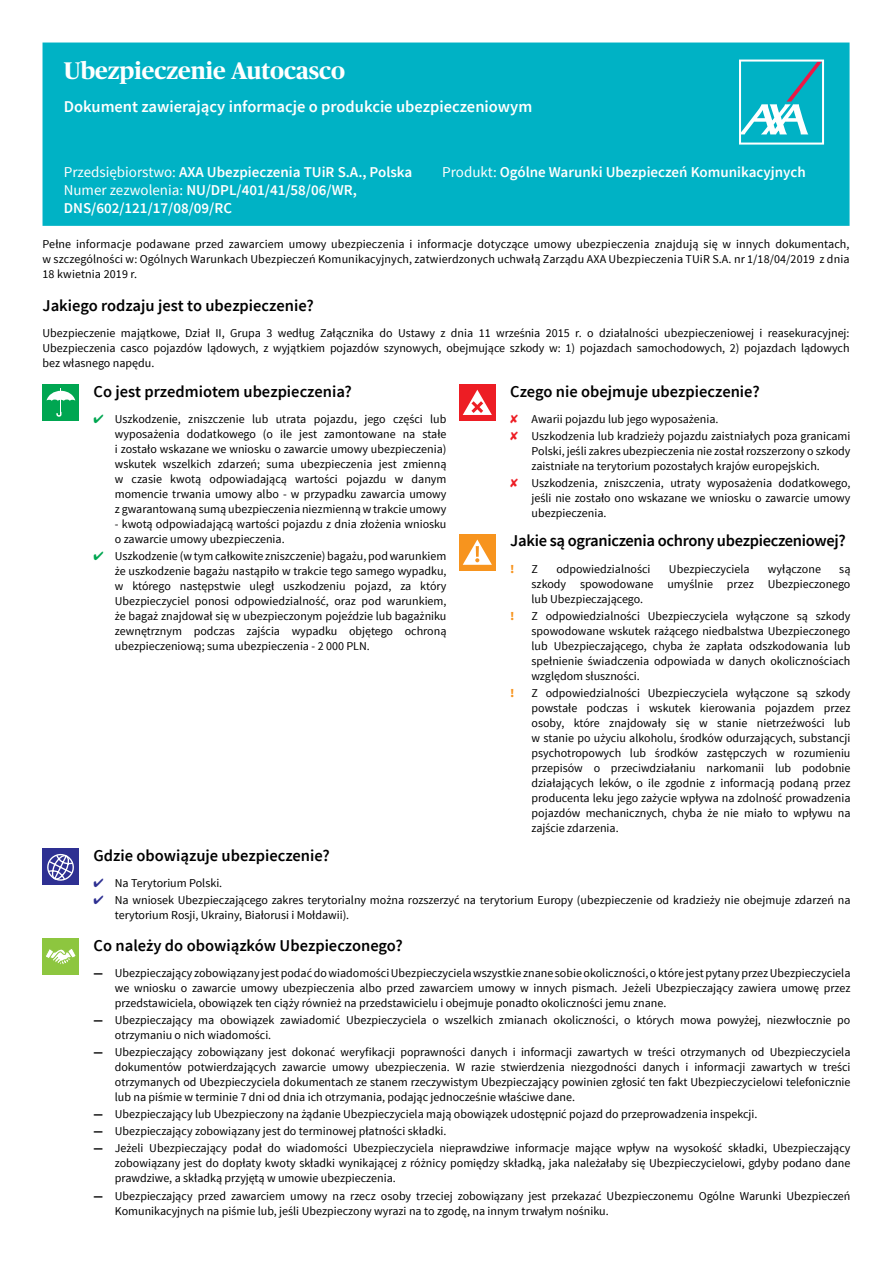
<style>
.page{position:relative;width:893px;height:1263px;background:#fff}
.page>*{position:absolute;margin:0;border:0;box-sizing:border-box;transform-origin:0 0}
.t1{font:700 24px "Publico Headline";color:#fff}
.t2{font:600 16.5px "Source Sans Pro";color:#000}
.t3{font:600 16.5px "Source Sans Pro";color:#fff}
.t4{font:600 16.5px "Source Sans Pro";letter-spacing:-.02em;color:#000}
.t5{font:600 15px/18px "Source Sans Pro";color:#fff}
.t6{font:12px/15px "Source Sans Pro";color:#000;text-align:justify}
.t7{font:900 12px "Source Sans Pro";color:#f7941e}
.s1{font-weight:400}
.s2{color:#00a651}
.s3{color:#ed1d24}
.s4{color:#2e3092}
.s5{font-weight:700}
</style>
<div class="page">
<div style="left:43px;top:43px;width:806px;height:183px;background:#00b2c5"></div>
<svg style="left:739px;top:60px;width:85px;height:85px"></svg>
<div style="left:459px;top:534px;width:36px;height:36px;background:#f7941e"></div>
<svg style="left:463px;top:539px;width:29px;height:26px"></svg>
<div style="left:43px;top:384px;width:36px;height:36px;background:#00a651"></div>
<svg style="left:47px;top:389px;width:28px;height:28px"></svg>
<div style="left:459px;top:384px;width:36px;height:36px;background:#ed1d24"></div>
<svg style="left:463px;top:390px;width:29px;height:25px"></svg>
<div style="left:43px;top:849px;width:36px;height:36px;background:#2e3092"></div>
<svg style="left:47px;top:853px;width:27px;height:28px"></svg>
<div style="left:43px;top:938px;width:36px;height:36px;background:#8dc63f"></div>
<svg style="left:46px;top:949px;width:30px;height:15px"></svg>
<h1 class="t1" style="left:64px;top:53px;width:283px">Ubezpieczenie Autocasco</h1>
<h2 class="t3" style="left:64px;top:96px;width:470px">Dokument zawierający informacje o produkcie ubezpieczeniowym</h2>
<p class="t5" style="left:64px;top:164px;width:350px"><span class="s1">Przedsiębiorstwo:</span> AXA Ubezpieczenia TUiR S.A., Polska<br><span class="s1">Numer zezwolenia:</span> NU/DPL/401/41/58/06/WR,<br>DNS/602/121/17/08/09/RC</p>
<p class="t5" style="left:442px;top:164px;width:365px"><span class="s1">Produkt:</span> Ogólne Warunki Ubezpieczeń Komunikacyjnych</p>
<p class="t6" style="left:43px;top:236px;width:809px">Pełne informacje podawane przed zawarciem umowy ubezpieczenia i informacje dotyczące umowy ubezpieczenia znajdują się w innych dokumentach, w szczególności w: Ogólnych Warunkach Ubezpieczeń Komunikacyjnych, zatwierdzonych uchwałą Zarządu AXA Ubezpieczenia TUiR S.A. nr 1/18/04/2019 z dnia 18 kwietnia 2019 r.</p>
<h2 class="t2" style="left:43px;top:295px;width:273px">Jakiego rodzaju jest to ubezpieczenie?</h2>
<p class="t6" style="left:43px;top:326px;width:808px">Ubezpieczenie majątkowe, Dział II, Grupa 3 według Załącznika do Ustawy z dnia 11 września 2015 r. o działalności ubezpieczeniowej i reasekuracyjnej:<br>Ubezpieczenia casco pojazdów lądowych, z wyjątkiem pojazdów szynowych, obejmujące szkody w: 1) pojazdach samochodowych, 2) pojazdach lądowych bez własnego napędu.</p>
<h2 class="t2" style="left:94px;top:381px;width:260px">Co jest przedmiotem ubezpieczenia?</h2>
<h2 class="t2" style="left:510px;top:381px;width:251px">Czego nie obejmuje ubezpieczenie?</h2>
<p class="t6" style="left:115px;top:411px;width:333px;text-indent:-21px"><span class="s2">✔</span> Uszkodzenie, zniszczenie lub utrata pojazdu, jego części lub wyposażenia dodatkowego (o ile jest zamontowane na stałe i zostało wskazane we wniosku o zawarcie umowy ubezpieczenia) wskutek wszelkich zdarzeń; suma ubezpieczenia jest zmienną w czasie kwotą odpowiadającą wartości pojazdu w danym momencie trwania umowy albo - w przypadku zawarcia umowy z gwarantowaną sumą ubezpieczenia niezmienną w trakcie umowy</p>
<p class="t6" style="left:115px;top:516px;width:333px">- kwotą odpowiadającą wartości pojazdu z dnia złożenia wniosku o zawarcie umowy ubezpieczenia.</p>
<p class="t6" style="left:115px;top:548px;width:333px;text-indent:-21px"><span class="s2">✔</span> Uszkodzenie (w tym całkowite zniszczenie) bagażu, pod warunkiem że uszkodzenie bagażu nastąpiło w trakcie tego samego wypadku, w którego następstwie uległ uszkodzeniu pojazd, za który Ubezpieczyciel ponosi odpowiedzialność, oraz pod warunkiem, że bagaż znajdował się w ubezpieczonym pojeździe lub bagażniku zewnętrznym podczas zajścia wypadku objętego ochroną ubezpieczeniową; suma ubezpieczenia - 2 000 PLN.</p>
<p class="t6" style="left:510px;top:410px;width:342px;line-height:17.1px"><span class="s3">✘</span> Awarii pojazdu lub jego wyposażenia.<br><span class="s3">✘</span> Uszkodzenia lub kradzieży pojazdu zaistniałych poza granicami</p>
<p class="t6" style="left:532px;top:443px;width:320px">Polski, jeśli zakres ubezpieczenia nie został rozszerzony o szkody zaistniałe na terytorium pozostałych krajów europejskich.</p>
<p class="t6" style="left:532px;top:476px;width:320px;text-indent:-21px"><span class="s3">✘</span> Uszkodzenia, zniszczenia, utraty wyposażenia dodatkowego, jeśli nie zostało ono wskazane we wniosku o zawarcie umowy ubezpieczenia.</p>
<h2 class="t4" style="left:510px;top:531px;width:337px">Jakie są ograniczenia ochrony ubezpieczeniowej?</h2>
<p class="t7" style="left:510px;top:561px;width:6px">!</p>
<p class="t6" style="left:532px;top:561px;width:8px">Z</p>
<p class="t6" style="left:556px;top:561px;width:96px">odpowiedzialności</p>
<p class="t6" style="left:669px;top:561px;width:82px">Ubezpieczyciela</p>
<p class="t6" style="left:768px;top:561px;width:54px">wyłączone</p>
<p class="t6" style="left:532px;top:561px;width:320px;text-indent:308px">są szkody spowodowane umyślnie przez Ubezpieczonego lub Ubezpieczającego.</p>
<p class="t7" style="left:510px;top:608px;width:6px">!</p>
<p class="t6" style="left:532px;top:608px;width:320px">Z odpowiedzialności Ubezpieczyciela wyłączone są szkody spowodowane wskutek rażącego niedbalstwa Ubezpieczonego lub Ubezpieczającego, chyba że zapłata odszkodowania lub spełnienie świadczenia odpowiada w danych okolicznościach względom słuszności.</p>
<p class="t7" style="left:510px;top:685px;width:6px">!</p>
<p class="t6" style="left:532px;top:685px;width:320px">Z odpowiedzialności Ubezpieczyciela wyłączone są szkody powstałe podczas i wskutek kierowania pojazdem przez osoby, które znajdowały się w stanie nietrzeźwości lub w stanie po użyciu alkoholu, środków odurzających, substancji psychotropowych lub środków zastępczych w rozumieniu przepisów o przeciwdziałaniu narkomanii lub podobnie działających leków, o ile zgodnie z informacją podaną przez producenta leku jego zażycie wpływa na zdolność prowadzenia pojazdów mechanicznych, chyba że nie miało to wpływu na zajście zdarzenia.</p>
<h2 class="t2" style="left:94px;top:845px;width:238px">Gdzie obowiązuje ubezpieczenie?</h2>
<p class="t6" style="left:94px;top:876px;width:130px"><span class="s4">✔</span> Na Terytorium Polski.</p>
<p class="t6" style="left:115px;top:893px;width:737px;text-indent:-21px"><span class="s4">✔</span> Na wniosek Ubezpieczającego zakres terytorialny można rozszerzyć na terytorium Europy (ubezpieczenie od kradzieży nie obejmuje zdarzeń na terytorium Rosji, Ukrainy, Białorusi i Mołdawii).</p>
<h2 class="t2" style="left:94px;top:935px;width:311px">Co należy do obowiązków Ubezpieczonego?</h2>
<p class="t6" style="left:115px;top:965px;width:737px;text-indent:-21px"><span class="s5">—</span> Ubezpieczający zobowiązany jest podać do wiadomości Ubezpieczyciela wszystkie znane sobie okoliczności, októre jest pytany przez Ubezpieczyciela we wniosku o zawarcie umowy ubezpieczenia albo przed zawarciem umowy w innych pismach. Jeżeli Ubezpieczający zawiera umowę przez przedstawiciela, obowiązek ten ciąży również na przedstawicielu i obejmuje ponadto okoliczności jemu znane.</p>
<p class="t6" style="left:115px;top:1013px;width:737px;text-indent:-21px"><span class="s5">—</span> Ubezpieczający ma obowiązek zawiadomić Ubezpieczyciela o wszelkich zmianach okoliczności, o których mowa powyżej, niezwłocznie po otrzymaniu o nich wiadomości.</p>
<p class="t6" style="left:115px;top:1045px;width:737px;text-indent:-21px"><span class="s5">—</span> Ubezpieczający zobowiązany jest dokonać weryfikacji poprawności danych i informacji zawartych w treści otrzymanych od Ubezpieczyciela dokumentów potwierdzających zawarcie umowy ubezpieczenia. W razie stwierdzenia niezgodności danych i informacji zawartych w treści otrzymanych od Ubezpieczyciela dokumentach ze stanem rzeczywistym Ubezpieczający powinien zgłosić ten fakt Ubezpieczycielowi telefonicznie lub na piśmie w terminie 7 dni od dnia ich otrzymania, podając jednocześnie właściwe dane.</p>
<p class="t6" style="left:94px;top:1107px;width:665px"><span class="s5">—</span> Ubezpieczający lub Ubezpieczony na żądanie Ubezpieczyciela mają obowiązek udostępnić pojazd do przeprowadzenia inspekcji.</p>
<p class="t6" style="left:94px;top:1124px;width:354px"><span class="s5">—</span> Ubezpieczający zobowiązany jest do terminowej płatności składki.</p>
<p class="t6" style="left:115px;top:1141px;width:737px;text-indent:-21px"><span class="s5">—</span> Jeżeli Ubezpieczający podał do wiadomości Ubezpieczyciela nieprawdziwe informacje mające wpływ na wysokość składki, Ubezpieczający zobowiązany jest do dopłaty kwoty składki wynikającej z różnicy pomiędzy składką, jaka należałaby się Ubezpieczycielowi, gdyby podano dane prawdziwe, a składką przyjętą w umowie ubezpieczenia.</p>
<p class="t6" style="left:115px;top:1188px;width:737px;text-indent:-21px"><span class="s5">—</span> Ubezpieczający przed zawarciem umowy na rzecz osoby trzeciej zobowiązany jest przekazać Ubezpieczonemu Ogólne Warunki Ubezpieczeń<br>Komunikacyjnych na piśmie lub, jeśli Ubezpieczony wyrazi na to zgodę, na innym trwałym nośniku.</p>
</div>
